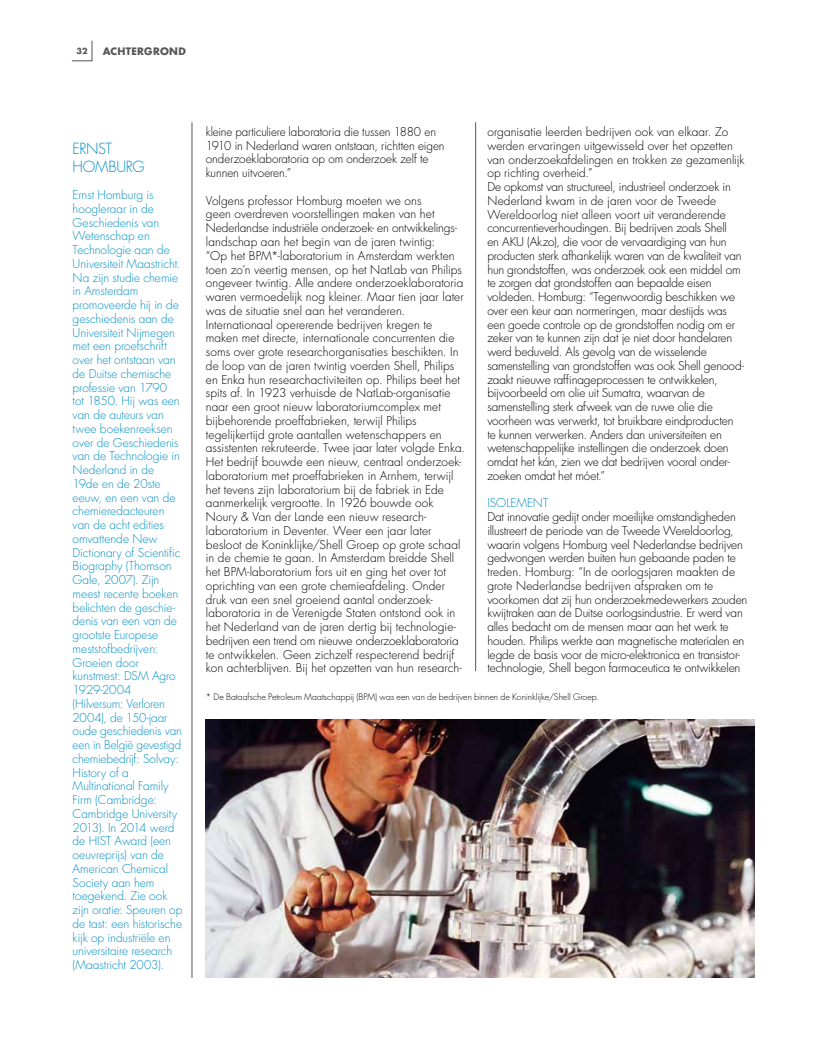
<style>
.page{position:relative;width:815px;height:1063px;background:#fff}
.page>*{position:absolute;margin:0;border:0;box-sizing:border-box;transform-origin:0 0}
.t1{font:300 15px/17.5px "Futura Std";letter-spacing:-.025em;color:#008fc3}
.t2{font:300 11.88px/13.8px "Futura Std";letter-spacing:-.005em;color:#000}
.t3{font:300 11.88px/13.8px "Futura Std";letter-spacing:-.005em;color:#008fc3}
.t4{font:700 10px "Futura Std";letter-spacing:.03em;color:#575756}
.t5{font:300 8.75px "Futura Std";color:#000}
.t6{font:700 8.12px "Futura Std";color:#575756}
</style>
<div class="page">
<hr style="left:475px;top:122px;width:1px;height:549px;background:#575756">
<hr style="left:192px;top:122px;width:1px;height:856px;background:#575756">
<img style="left:206px;top:719px;width:549px;height:259px">
<svg style="left:72px;top:40px;width:21px;height:21px"></svg>
<p class="t6" style="left:77px;top:46px;width:13px">32</p>
<p class="t4" style="left:103px;top:45px;width:85px">ACHTERGROND</p>
<p class="t1" style="left:73px;top:140px;width:74px">ERNST<br>HOMBURG</p>
<p class="t3" style="left:73px;top:188px;width:111px">Ernst Homburg is hoogleraar in de<br>Geschiedenis van<br>Wetenschap en<br>Technologie aan de<br>Universiteit Maastricht.<br>Na zijn studie chemie in Amsterdam promoveerde hij in de geschiedenis aan de<br>Universiteit Nijmegen met een proefschrift over het ontstaan van de Duitse chemische professie van 1790<br>tot 1850. Hij was een van de auteurs van twee boekenreeksen over de Geschiedenis van de Technologie in<br>Nederland in de<br>19de en de 20ste eeuw, en een van de chemieredacteuren van de acht edities omvattende New<br>Dictionary of Scientific<br>Biography (Thomson<br>Gale, 2007). Zijn meest recente boeken belichten de geschie&shy;denis van een van de grootste Europese meststofbedrijven:<br>Groeien door kunstmest: DSM Agro<br>1929-2004 (Hilversum: Verloren<br>2004), de 150-jaar oude geschiedenis van een in België gevestigd chemiebedrijf: Solvay:<br>History of a<br>Multinational Family<br>Firm (Cambridge:<br>Cambridge University<br>2013). In 2014 werd de HIST Award (een oeuvreprijs) van de<br>American Chemical<br>Society aan hem toegekend. Zie ook zijn oratie: Speuren op de tast: een historische kijk op industriële en universitaire research (Maastricht 2003).</p>
<p class="t2" style="left:206px;top:125px;width:240px">kleine particuliere laboratoria die tussen 1880 en 1910 in Nederland waren ontstaan, richtten eigen onderzoeklaboratoria op om onderzoek zelf te kunnen uitvoeren.”</p>
<p class="t2" style="left:206px;top:194px;width:261px">Volgens professor Homburg moeten we ons<br>geen overdreven voorstellingen maken van het Nederlandse industriële onderzoek- en ontwikkelings&shy;landschap aan het begin van de jaren twintig:<br>“Op het BPM*-laboratorium in Amsterdam werkten toen zo’n veertig mensen, op het NatLab van Philips ongeveer twintig. Alle andere onderzoeklaboratoria waren vermoedelijk nog kleiner. Maar tien jaar later was de situatie snel aan het veranderen.<br>Internationaal opererende bedrijven kregen te maken met directe, internationale concurrenten die soms over grote researchorganisaties beschikten. In de loop van de jaren twintig voerden Shell, Philips en Enka hun researchactiviteiten op. Philips beet het spits af. In 1923 verhuisde de NatLab-organisatie naar een groot nieuw laboratoriumcomplex met bijbehorende proeffabrieken, terwijl Philips tegelijkertijd grote aantallen wetenschappers en assistenten rekruteerde. Twee jaar later volgde Enka.<br>Het bedrijf bouwde een nieuw, centraal onderzoek&shy;laboratorium met proeffabrieken in Arnhem, terwijl het tevens zijn laboratorium bij de fabriek in Ede aanmerkelijk vergrootte. In 1926 bouwde ook Noury &amp; Van der Lande een nieuw research&shy;laboratorium in Deventer. Weer een jaar later besloot de Koninklijke/Shell Groep op grote schaal in de chemie te gaan. In Amsterdam breidde Shell het BPM-laboratorium fors uit en ging het over tot oprichting van een grote chemieafdeling. Onder druk van een snel groeiend aantal onderzoek&shy;laboratoria in de Verenigde Staten ontstond ook in het Nederland van de jaren dertig bij technologie&shy;bedrijven een trend om nieuwe onderzoeklaboratoria te ontwikkelen. Geen zichzelf respecterend bedrijf kon achterblijven. Bij het opzetten van hun research-</p>
<p class="t2" style="left:487px;top:125px;width:259px">organisatie leerden bedrijven ook van elkaar. Zo werden ervaringen uitgewisseld over het opzetten van onderzoekafdelingen en trokken ze gezamenlijk op richting overheid.”<br>De opkomst van structureel, industrieel onderzoek in Nederland kwam in de jaren voor de Tweede Wereldoorlog niet alleen voort uit veranderende concurrentieverhoudingen. Bij bedrijven zoals Shell<br>en AKU (Akzo), die voor de vervaardiging van hun producten sterk afhankelijk waren van de kwaliteit van hun grondstoffen, was onderzoek ook een middel om te zorgen dat grondstoffen aan bepaalde eisen voldeden. Homburg: “Tegenwoordig beschikken we over een keur aan normeringen, maar destijds was een goede controle op de grondstoffen nodig om er zeker van te kunnen zijn dat je niet door handelaren werd beduveld. Als gevolg van de wisselende samenstelling van grondstoffen was ook Shell genood&shy;zaakt nieuwe raffinageprocessen te ontwikkelen, bijvoorbeeld om olie uit Sumatra, waarvan de samenstelling sterk afweek van de ruwe olie die voorheen was verwerkt, tot bruikbare eindproducten te kunnen verwerken. Anders dan universiteiten en wetenschappelijke instellingen die onderzoek doen omdat het kán, zien we dat bedrijven vooral onder&shy;zoeken omdat het móet.”</p>
<p class="t3" style="left:487px;top:496px;width:62px">ISOLEMENT</p>
<p class="t2" style="left:487px;top:510px;width:262px">Dat innovatie gedijt onder moeilijke omstandigheden illustreert de periode van de Tweede Wereldoorlog, waarin volgens Homburg veel Nederlandse bedrijven gedwongen werden buiten hun gebaande paden te treden. Homburg: “In de oorlogsjaren maakten de grote Nederlandse bedrijven afspraken om te voorkomen dat zij hun onderzoekmedewerkers zouden kwijtraken aan de Duitse oorlogsindustrie. Er werd van alles bedacht om de mensen maar aan het werk te houden. Philips werkte aan magnetische materialen en legde de basis voor de micro-elektronica en transistor&shy;technologie, Shell begon farmaceutica te ontwikkelen</p>
<p class="t5" style="left:206px;top:691px;width:395px">* De Bataafsche Petroleum Maatschappij (BPM) was een van de bedrijven binnen de Koninklijke/Shell Groep.</p>
</div>
